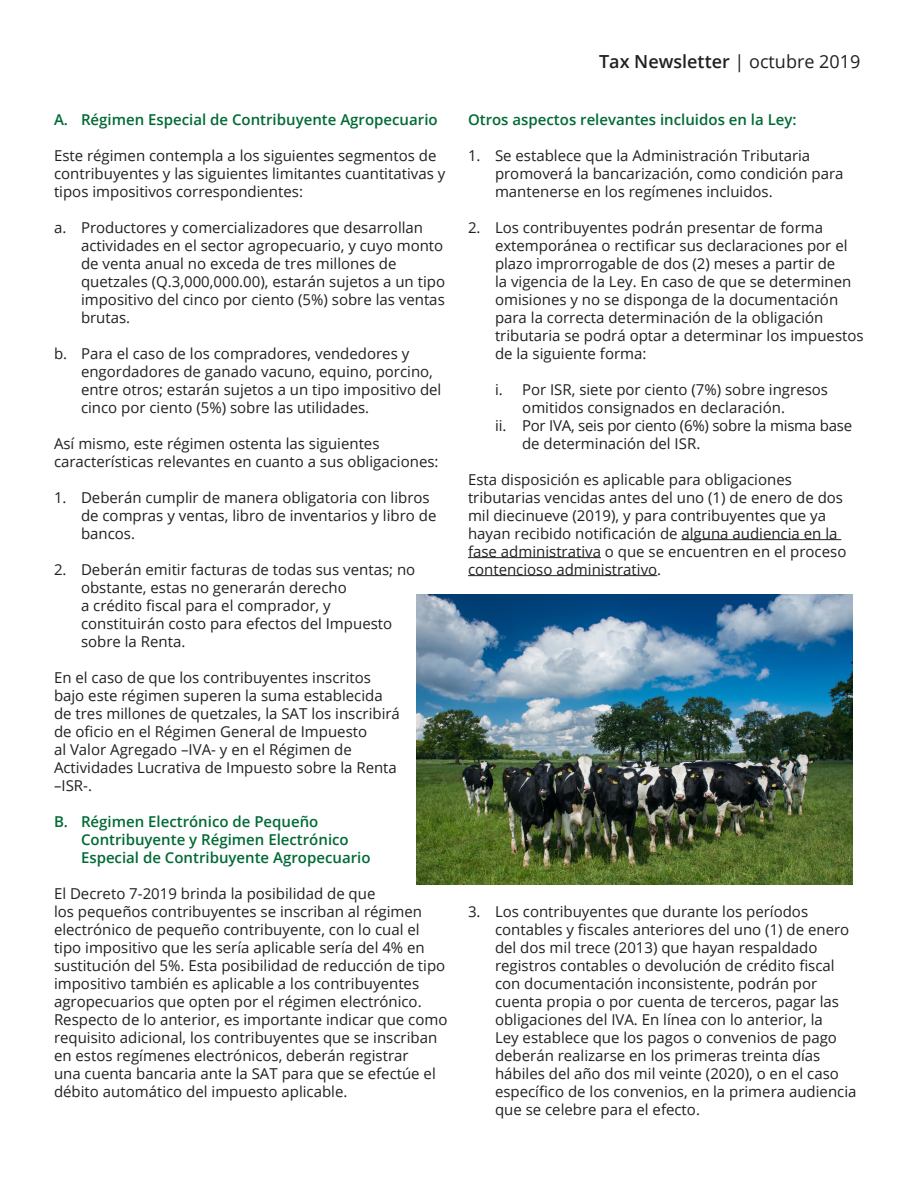
<style>
.page{position:relative;width:918px;height:1188px;background:#fff}
.page>*{position:absolute;margin:0;border:0;box-sizing:border-box;transform-origin:0 0}
.t1{font:600 18px "Open Sans";color:#231f20}
.t2{font:15px/18px "Open Sans";color:#231f20}
.t3{font:600 15px/18px "Open Sans";color:#006a35}
.s1{font-weight:400}
</style>
<div class="page">
<hr style="left:681px;top:539px;width:160px;height:1px;background:#231f20">
<hr style="left:468px;top:557px;width:133px;height:1px;background:#231f20">
<hr style="left:468px;top:575px;width:189px;height:1px;background:#231f20">
<img style="left:416px;top:594px;width:437px;height:291px">
<p class="t3" style="left:54px;top:110px;width:385px">A. Régimen Especial de Contribuyente Agropecuario</p>
<p class="t2" style="left:54px;top:146px;width:393px">Este régimen contempla a los siguientes segmentos de contribuyentes y las siguientes limitantes cuantitativas y tipos impositivos correspondientes:</p>
<p class="t2" style="left:81px;top:218px;width:366px;text-indent:-27px">a. Productores y comercializadores que desarrollan actividades en el sector agropecuario, y cuyo monto de venta anual no exceda de tres millones de quetzales (Q.3,000,000.00), estarán sujetos a un tipo impositivo del cinco por ciento (5%) sobre las ventas brutas.</p>
<p class="t2" style="left:81px;top:344px;width:362px;text-indent:-27px">b. Para el caso de los compradores, vendedores y engordadores de ganado vacuno, equino, porcino, entre otros; estarán sujetos a un tipo impositivo del cinco por ciento (5%) sobre las utilidades.</p>
<p class="t2" style="left:54px;top:434px;width:386px">Así mismo, este régimen ostenta las siguientes características relevantes en cuanto a sus obligaciones:</p>
<p class="t2" style="left:81px;top:488px;width:357px;text-indent:-27px">1. Deberán cumplir de manera obligatoria con libros de compras y ventas, libro de inventarios y libro de bancos.</p>
<p class="t2" style="left:81px;top:560px;width:336px;text-indent:-27px">2. Deberán emitir facturas de todas sus ventas; no obstante, estas no generarán derecho<br>a crédito fiscal para el comprador, y constituirán costo para efectos del Impuesto sobre la Renta.</p>
<p class="t2" style="left:54px;top:668px;width:347px">En el caso de que los contribuyentes inscritos bajo este régimen superen la suma establecida de tres millones de quetzales, la SAT los inscribirá de oficio en el Régimen General de Impuesto<br>al Valor Agregado –IVA- y en el Régimen de Actividades Lucrativa de Impuesto sobre la Renta –ISR-.</p>
<p class="t3" style="left:81px;top:812px;width:291px;text-indent:-27px">B. Régimen Electrónico de Pequeño<br>Contribuyente y Régimen Electrónico<br>Especial de Contribuyente Agropecuario</p>
<p class="t2" style="left:54px;top:884px;width:393px">El Decreto 7-2019 brinda la posibilidad de que<br>los pequeños contribuyentes se inscriban al régimen electrónico de pequeño contribuyente, con lo cual el tipo impositivo que les sería aplicable sería del 4% en sustitución del 5%. Esta posibilidad de reducción de tipo impositivo también es aplicable a los contribuyentes agropecuarios que opten por el régimen electrónico.</p>
<p class="t2" style="left:54px;top:1010px;width:395px">Respecto de lo anterior, es importante indicar que como requisito adicional, los contribuyentes que se inscriban en estos regímenes electrónicos, deberán registrar<br>una cuenta bancaria ante la SAT para que se efectúe el débito automático del impuesto aplicable.</p>
<p class="t1" style="left:599px;top:49px;width:263px">Tax Newsletter <span class="s1">| octubre 2019</span></p>
<p class="t3" style="left:468px;top:110px;width:330px">Otros aspectos relevantes incluidos en la Ley:</p>
<p class="t2" style="left:495px;top:146px;width:350px;text-indent:-27px">1. Se establece que la Administración Tributaria promoverá la bancarización, como condición para mantenerse en los regímenes incluidos.</p>
<p class="t2" style="left:495px;top:218px;width:370px;text-indent:-27px">2. Los contribuyentes podrán presentar de forma extemporánea o rectificar sus declaraciones por el plazo improrrogable de dos (2) meses a partir de<br>la vigencia de la Ley. En caso de que se determinen omisiones y no se disponga de la documentación para la correcta determinación de la obligación tributaria se podrá optar a determinar los impuestos de la siguiente forma:</p>
<p class="t2" style="left:522px;top:380px;width:307px;text-indent:-27px">i. Por ISR, siete por ciento (7%) sobre ingresos omitidos consignados en declaración.</p>
<p class="t2" style="left:522px;top:416px;width:332px;text-indent:-27px">ii. Por IVA, seis por ciento (6%) sobre la misma base de determinación del ISR.</p>
<p class="t2" style="left:468px;top:470px;width:380px">Esta disposición es aplicable para obligaciones tributarias vencidas antes del uno (1) de enero de dos mil diecinueve (2019), y para contribuyentes que ya hayan recibido notificación de alguna audiencia en la fase administrativa o que se encuentren en el proceso contencioso administrativo.</p>
<p class="t2" style="left:495px;top:902px;width:363px;text-indent:-27px">3. Los contribuyentes que durante los períodos contables y fiscales anteriores del uno (1) de enero del dos mil trece (2013) que hayan respaldado registros contables o devolución de crédito fiscal con documentación inconsistente, podrán por cuenta propia o por cuenta de terceros, pagar las obligaciones del IVA. En línea con lo anterior, la<br>Ley establece que los pagos o convenios de pago deberán realizarse en los primeras treinta días hábiles del año dos mil veinte (2020), o en el caso específico de los convenios, en la primera audiencia que se celebre para el efecto.</p>
</div>
